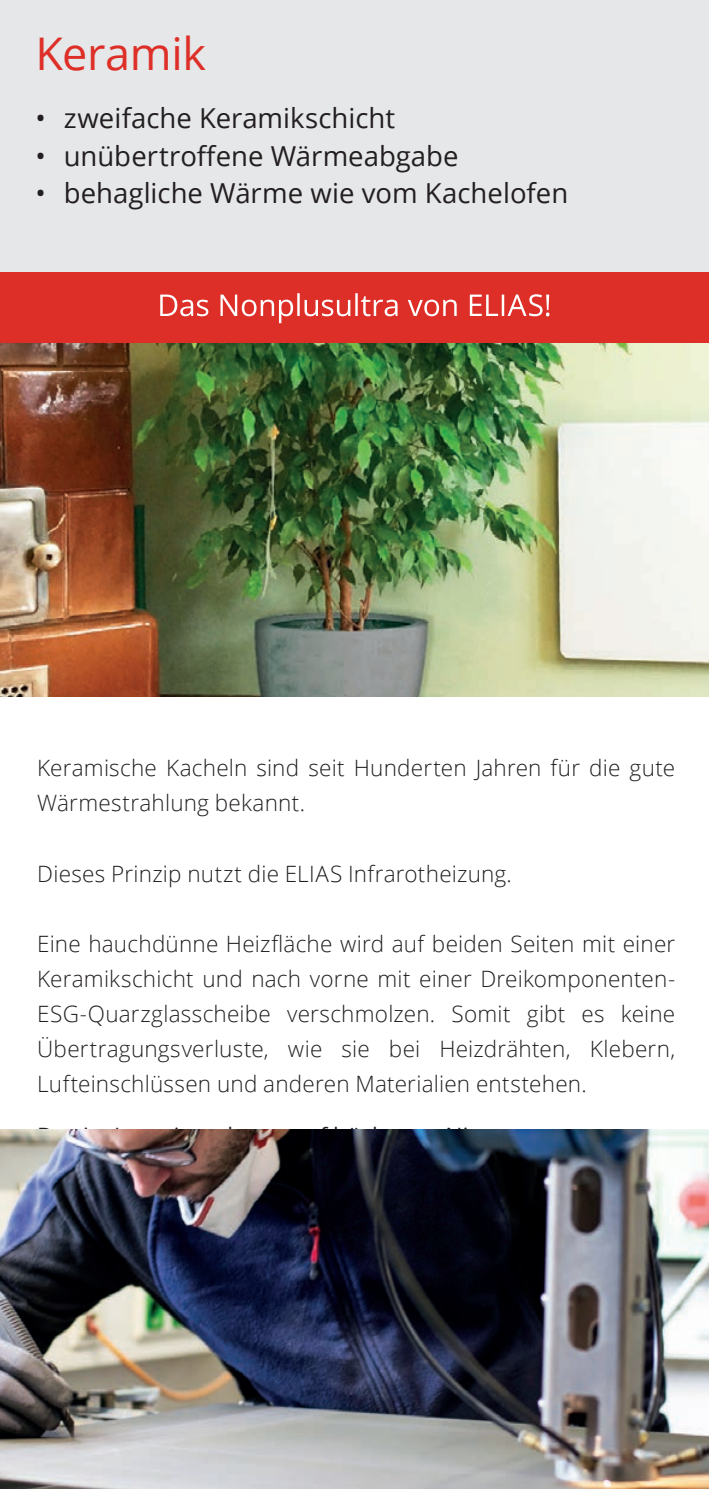
<style>
.page{position:relative;width:709px;height:1489px;background:#fff}
.page>*{position:absolute;margin:0;border:0;box-sizing:border-box;transform-origin:0 0}
.t1{font:45px "Open Sans";letter-spacing:-.01em;color:#dd2f27}
.t2{font:27.5px "Open Sans";color:#231f20}
.t3{font:300 22.5px/35px "Open Sans";letter-spacing:.01em;color:#231f20}
</style>
<div class="page">
<div style="left:0;top:0;width:709px;height:634px;background:#e6e7e9"></div>
<img style="left:0;top:342px;width:709px;height:354px">
<hr style="left:708px;top:70px;width:1px;height:355px;background:#dd2f27">
<img style="left:0;top:1129px;width:709px;height:359px">
<div style="left:0;top:272px;width:709px;height:70px;background:#dd2f27"></div>
<svg style="left:160px;top:293px;width:389px;height:30px"></svg>
<h1 class="t1" style="left:35px;top:22px;width:172px">Keramik</h1>
<p class="t2" style="left:35px;top:99px;width:361px">• zweifache Keramikschicht</p>
<p class="t2" style="left:35px;top:136px;width:424px">• unübertroffene Wärmeabgabe</p>
<p class="t2" style="left:35px;top:174px;width:534px">• behagliche Wärme wie vom Kachelofen</p>
<p class="t3" style="left:37px;top:750px;width:639px">Keramische Kacheln sind seit Hunderten Jahren für die gute<br>Wärmestrahlung bekannt.</p>
<p class="t3" style="left:37px;top:855px;width:476px">Dieses Prinzip nutzt die ELIAS Infrarotheizung.</p>
<p class="t3" style="left:37px;top:925px;width:639px;text-align:justify">Eine hauchdünne Heizfläche wird auf beiden Seiten mit einer Keramikschicht und nach vorne mit einer Dreikomponenten-ESG-Quarzglasscheibe verschmolzen. Somit gibt es keine Übertragungsverluste, wie sie bei Heizdrähten, Klebern, Lufteinschlüssen und anderen Materialien entstehen.</p>
</div>
